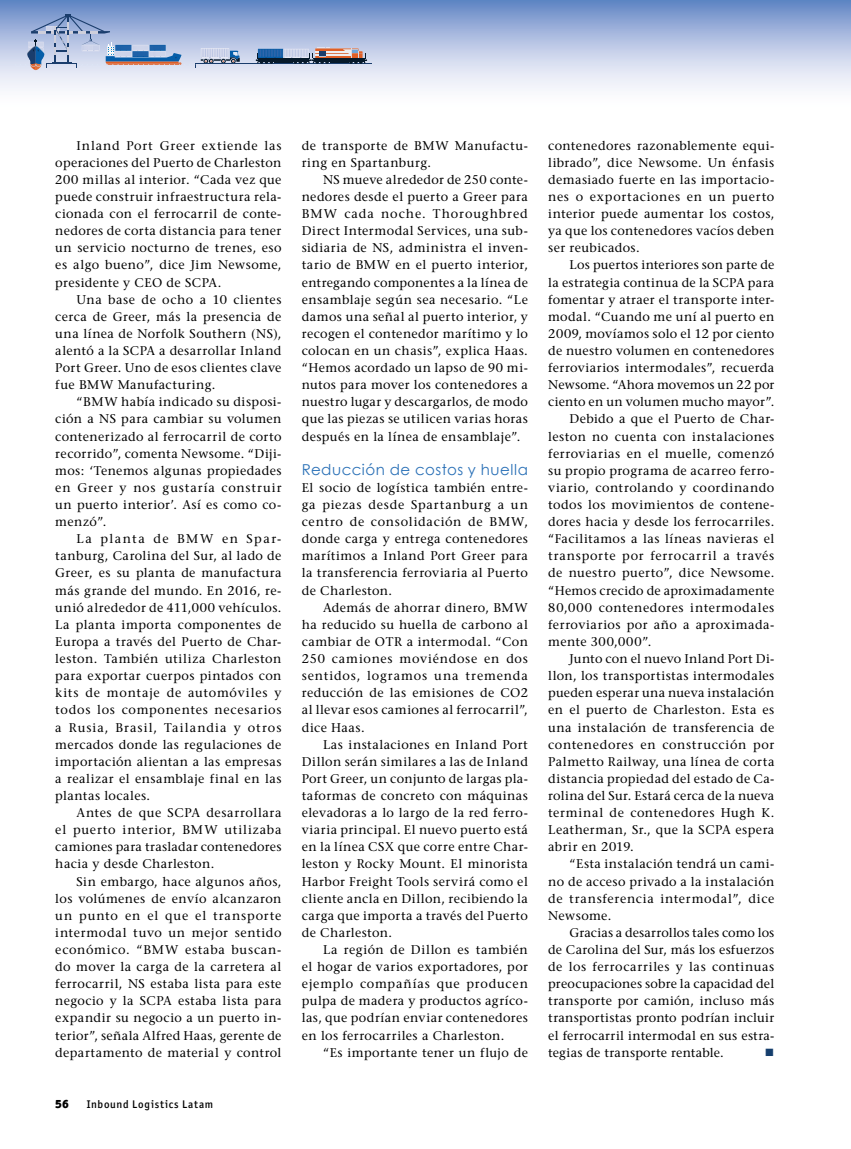
<style>
.page{position:relative;width:851px;height:1149px;background:#fff}
.page>*{position:absolute;margin:0;border:0;box-sizing:border-box;transform-origin:0 0}
.t1{font:15px "Century Gothic";letter-spacing:.035em;color:#2b71b7}
.t2{font:500 12.6px/17.1px "Stone Serif Std";letter-spacing:.03em;color:#000;text-align:justify}
.t3{font:500 12.6px "Stone Serif Std";letter-spacing:.05em;color:#000}
.t4{font:500 12.6px "Stone Serif Std";letter-spacing:.01em;color:#000}
.t5{font:500 12.6px "Stone Serif Std";letter-spacing:.065em;color:#000}
.t6{font:500 12.6px "Stone Serif Std";letter-spacing:.06em;color:#000}
.t7{font:500 12.6px "Stone Serif Std";letter-spacing:.055em;color:#000}
.t8{font:500 12.6px "Stone Serif Std";letter-spacing:.005em;color:#000}
.t9{font:12.6px "Wingdings";color:#153e6d}
.t10{font:900 12px "Officina Sans ITC Std";color:#000}
.t11{font:500 11.1px "Officina Sans ITC Std";letter-spacing:.065em;color:#000}
</style>
<div class="page">
<svg style="left:0;top:0;width:850px;height:89px;background:#b3c3e2"></svg>
<hr style="left:195px;top:64px;width:176px;height:1px;background:#1a3d6c">
<svg style="left:15px;top:14px;width:225px;height:56px;background:#a1b2d4"></svg>
<svg style="left:256px;top:47px;width:111px;height:17px;background:#787c8f"></svg>
<hr style="left:274px;top:59px;width:18px;height:4px;background:#071a2b">
<p class="t2" style="left:55px;top:137px;width:228px;text-indent:21px">Inland Port Greer extiende las operaciones del Puerto de Charleston 200 millas al interior. “Cada vez que puede construir infraestructura rela&shy;cionada con el ferrocarril de conte&shy;nedores de corta distancia para tener un servicio nocturno de trenes, eso es algo bueno”, dice Jim Newsome, presidente y CEO de SCPA.</p>
<p class="t2" style="left:55px;top:290px;width:228px;text-indent:21px">Una base de ocho a 10 clientes cerca de Greer, más la presencia de una línea de Norfolk Southern (NS), alentó a la SCPA a desarrollar Inland Port Greer. Uno de esos clientes clave fue BMW Manufacturing.</p>
<p class="t2" style="left:55px;top:393px;width:228px;text-indent:21px">“BMW había indicado su disposi&shy;ción a NS para cambiar su volumen contenerizado al ferrocarril de corto recorrido”, comenta Newsome. “Diji&shy;mos: ‘Tenemos algunas propiedades en Greer y nos gustaría construir un puerto interior’. Así es como co&shy;menzó”.</p>
<p class="t2" style="left:55px;top:530px;width:228px;text-indent:21px">La planta de BMW en Spar&shy;tanburg, Carolina del Sur, al lado de Greer, es su planta de manufactura más grande del mundo. En 2016, re&shy;unió alrededor de 411,000 vehículos.<br>La planta importa componentes de Europa a través del Puerto de Char&shy;leston. También utiliza Charleston para exportar cuerpos pintados con kits de montaje de automóviles y todos los componentes necesarios a Rusia, Brasil, Tailandia y otros mercados donde las regulaciones de importación alientan a las empresas a realizar el ensamblaje final en las plantas locales.</p>
<p class="t2" style="left:55px;top:803px;width:228px;text-indent:21px">Antes de que SCPA desarrollara el puerto interior, BMW utilizaba camiones para trasladar contenedores hacia y desde Charleston.</p>
<p class="t2" style="left:55px;top:872px;width:228px;text-indent:21px">Sin embargo, hace algunos años, los volúmenes de envío alcanzaron un punto en el que el transporte intermodal tuvo un mejor sentido económico. “BMW estaba buscan&shy;do mover la carga de la carretera al ferrocarril, NS estaba lista para este negocio y la SCPA estaba lista para expandir su negocio a un puerto in&shy;terior”, señala Alfred Haas, gerente de departamento de material y control</p>
<p class="t10" style="left:55px;top:1095px;width:15px">56</p>
<p class="t11" style="left:87px;top:1097px;width:128px">Inbound Logistics Latam</p>
<p class="t2" style="left:302px;top:137px;width:228px">de transporte de BMW Manufactu&shy;ring en Spartanburg.</p>
<p class="t2" style="left:302px;top:171px;width:228px;text-indent:21px">NS mueve alrededor de 250 conte&shy;nedores desde el puerto a Greer para BMW cada noche. Thoroughbred Direct Intermodal Services, una sub&shy;sidiaria de NS, administra el inven&shy;tario de BMW en el puerto interior, entregando componentes a la línea de ensamblaje según sea necesario. “Le damos una señal al puerto interior, y recogen el contenedor marítimo y lo colocan en un chasis”, explica Haas. “Hemos acordado un lapso de 90 mi&shy;nutos para mover los contenedores a nuestro lugar y descargarlos, de modo que las piezas se utilicen varias horas después en la línea de ensamblaje”.</p>
<p class="t1" style="left:302px;top:459px;width:228px">Reducción de costos y huella</p>
<p class="t2" style="left:302px;top:479px;width:228px">El socio de logística también entre&shy;ga piezas desde Spartanburg a un centro de consolidación de BMW, donde carga y entrega contenedores marítimos a Inland Port Greer para la transferencia ferroviaria al Puerto de Charleston.</p>
<p class="t2" style="left:302px;top:598px;width:228px;text-indent:21px">Además de ahorrar dinero, BMW ha reducido su huella de carbono al cambiar de OTR a intermodal. “Con 250 camiones moviéndose en dos sentidos, logramos una tremenda reducción de las emisiones de CO2 al llevar esos camiones al ferrocarril”, dice Haas.</p>
<p class="t2" style="left:302px;top:735px;width:228px;text-indent:21px">Las instalaciones en Inland Port Dillon serán similares a las de Inland Port Greer, un conjunto de largas pla&shy;taformas de concreto con máquinas elevadoras a lo largo de la red ferro&shy;viaria principal. El nuevo puerto está en la línea CSX que corre entre Char&shy;leston y Rocky Mount. El minorista Harbor Freight Tools servirá como el cliente ancla en Dillon, recibiendo la carga que importa a través del Puerto de Charleston.</p>
<p class="t2" style="left:302px;top:940px;width:228px;text-indent:21px">La región de Dillon es también el hogar de varios exportadores, por ejemplo compañías que producen pulpa de madera y productos agríco&shy;las, que podrían enviar contenedores en los ferrocarriles a Charleston.</p>
<p class="t2" style="left:323px;top:1043px;width:206px">“Es importante tener un flujo de</p>
<p class="t2" style="left:548px;top:137px;width:228px">contenedores razonablemente equi&shy;librado”, dice Newsome. Un énfasis demasiado fuerte en las importacio&shy;nes o exportaciones en un puerto interior puede aumentar los costos, ya que los contenedores vacíos deben ser reubicados.</p>
<p class="t2" style="left:569px;top:256px;width:206px">Los puertos interiores son parte de</p>
<p class="t2" style="left:548px;top:273px;width:228px">la estrategia continua de la SCPA para</p>
<p class="t2" style="left:548px;top:290px;width:228px">fomentar y atraer el transporte inter-</p>
<p class="t2" style="left:548px;top:308px;width:228px">modal. “Cuando me uní al puerto en</p>
<p class="t2" style="left:548px;top:325px;width:228px">2009, movíamos solo el 12 por ciento</p>
<p class="t2" style="left:548px;top:342px;width:228px">de nuestro volumen en contenedores</p>
<p class="t2" style="left:548px;top:359px;width:228px">ferroviarios intermodales”, recuerda</p>
<p class="t4" style="left:548px;top:377px;width:228px">Newsome. “Ahora movemos un 22 por</p>
<p class="t8" style="left:548px;top:394px;width:227px">ciento en un volumen mucho mayor”.</p>
<p class="t2" style="left:569px;top:410px;width:206px">Debido a que el Puerto de Char-</p>
<p class="t2" style="left:548px;top:427px;width:228px">leston no cuenta con instalaciones</p>
<p class="t2" style="left:548px;top:444px;width:228px">ferroviarias en el muelle, comenzó</p>
<p class="t2" style="left:548px;top:462px;width:228px">su propio programa de acarreo ferro-</p>
<p class="t2" style="left:548px;top:479px;width:228px">viario, controlando y coordinando</p>
<p class="t2" style="left:548px;top:496px;width:228px">todos los movimientos de contene-</p>
<p class="t2" style="left:548px;top:513px;width:228px">dores hacia y desde los ferrocarriles.</p>
<p class="t2" style="left:548px;top:530px;width:228px">“Facilitamos a las líneas navieras el</p>
<p class="t5" style="left:548px;top:548px;width:228px">transporte por ferrocarril a través</p>
<p class="t2" style="left:548px;top:564px;width:228px">de nuestro puerto”, dice Newsome.</p>
<p class="t2" style="left:548px;top:581px;width:228px">“Hemos crecido de aproximadamente</p>
<p class="t7" style="left:548px;top:599px;width:228px">80,000 contenedores intermodales</p>
<p class="t2" style="left:548px;top:615px;width:228px">ferroviarios por año a aproximada-</p>
<p class="t2" style="left:548px;top:633px;width:105px">mente 300,000”.</p>
<p class="t2" style="left:569px;top:650px;width:206px">Junto con el nuevo Inland Port Di-</p>
<p class="t2" style="left:548px;top:667px;width:228px">llon, los transportistas intermodales</p>
<p class="t2" style="left:548px;top:684px;width:228px">pueden esperar una nueva instalación</p>
<p class="t2" style="left:548px;top:701px;width:228px">en el puerto de Charleston. Esta es</p>
<p class="t2" style="left:548px;top:718px;width:228px">una instalación de transferencia de</p>
<p class="t3" style="left:548px;top:736px;width:228px">contenedores en construcción por</p>
<p class="t2" style="left:548px;top:752px;width:228px">Palmetto Railway, una línea de corta</p>
<p class="t2" style="left:548px;top:769px;width:228px">distancia propiedad del estado de Ca-</p>
<p class="t2" style="left:548px;top:786px;width:228px">rolina del Sur. Estará cerca de la nueva</p>
<p class="t2" style="left:548px;top:804px;width:228px">terminal de contenedores Hugh K.</p>
<p class="t2" style="left:548px;top:821px;width:228px">Leatherman, Sr., que la SCPA espera</p>
<p class="t2" style="left:548px;top:838px;width:87px">abrir en 2019.</p>
<p class="t2" style="left:569px;top:855px;width:206px">“Esta instalación tendrá un cami-</p>
<p class="t2" style="left:548px;top:872px;width:228px">no de acceso privado a la instalación</p>
<p class="t6" style="left:548px;top:890px;width:228px">de transferencia intermodal”, dice</p>
<p class="t2" style="left:548px;top:906px;width:65px">Newsome.</p>
<p class="t4" style="left:569px;top:924px;width:206px">Gracias a desarrollos tales como los</p>
<p class="t2" style="left:548px;top:940px;width:228px">de Carolina del Sur, más los esfuerzos</p>
<p class="t3" style="left:548px;top:958px;width:228px">de los ferrocarriles y las continuas</p>
<p class="t2" style="left:548px;top:974px;width:228px">preocupaciones sobre la capacidad del</p>
<p class="t2" style="left:548px;top:992px;width:228px">transporte por camión, incluso más</p>
<p class="t2" style="left:548px;top:1009px;width:228px">transportistas pronto podrían incluir</p>
<p class="t2" style="left:548px;top:1026px;width:228px">el ferrocarril intermodal en sus estra-</p>
<p class="t2" style="left:548px;top:1043px;width:177px">tegias de transporte rentable.</p>
<p class="t9" style="left:764px;top:1044px;width:11px">■</p>
</div>
